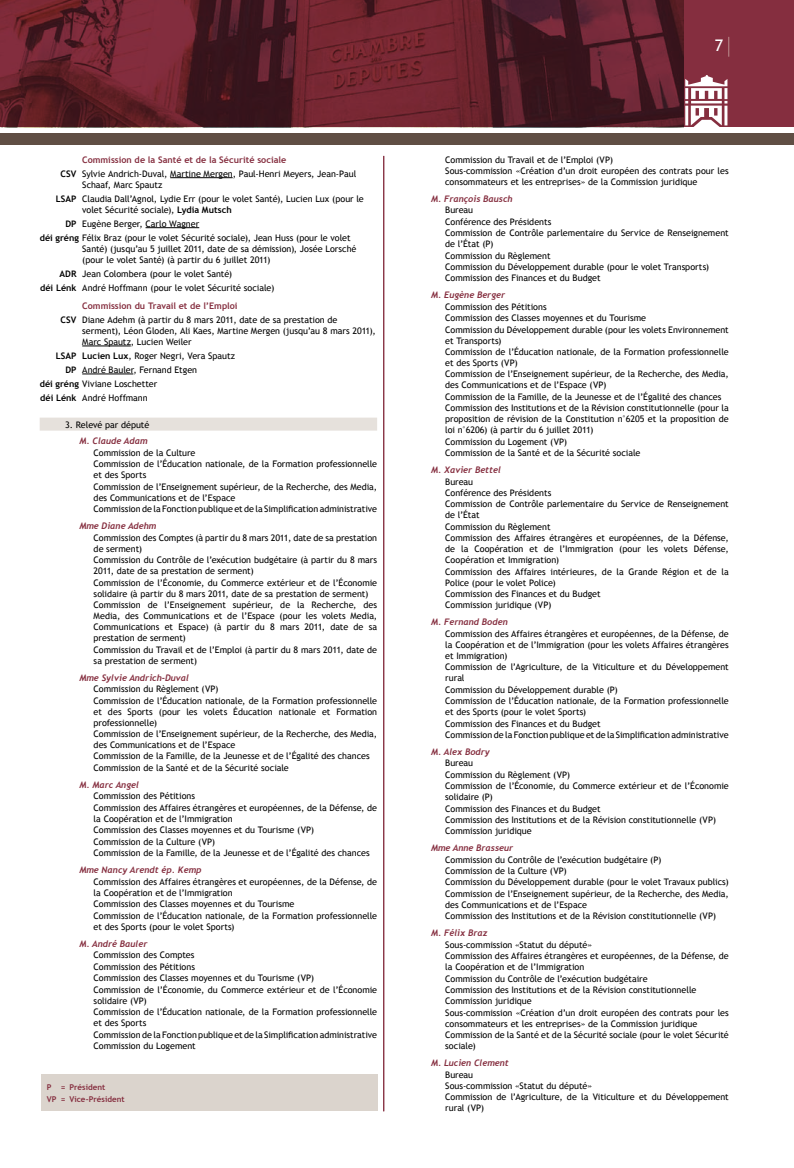
<style>
.page{position:relative;width:794px;height:1168px;background:#fff}
.page>*{position:absolute;margin:0;border:0;box-sizing:border-box;transform-origin:0 0}
.t1{font:16px "Trebuchet MS";color:#fff}
.t2{font:9px/11.3px "Trebuchet MS";color:#000}
.t3{font:italic 700 9px "Trebuchet";color:#852e3f}
.t4{font:700 8px/11.8px "Trebuchet MS";letter-spacing:.005em;color:#852e3f}
.s1{font-weight:700;color:#852e3f}
.s2{font-weight:700}
</style>
<div class="page">
<div style="left:0;top:0;width:794px;height:130px;background:#852e3f"></div>
<svg style="left:683px;top:75px;width:80px;height:53px"></svg>
<div style="left:0;top:133px;width:794px;height:12px;background:#604e44"></div>
<div style="left:0;top:128px;width:794px;height:5px;background:#fff"></div>
<svg style="left:0;top:0;width:683px;height:128px"></svg>
<svg style="left:728px;top:37px;width:1px;height:20px"></svg>
<hr style="left:383px;top:156px;width:1px;height:955px;background:#852e3f">
<hr style="left:170px;top:177px;width:63px;height:1px;background:#000">
<hr style="left:145px;top:227px;width:54px;height:1px;background:#000">
<hr style="left:82px;top:346px;width:49px;height:1px;background:#000">
<hr style="left:82px;top:374px;width:51px;height:1px;background:#000">
<div style="left:40px;top:418px;width:337px;height:13px;background:#e6e1dc"></div>
<div style="left:41px;top:1074px;width:336px;height:37px;background:#dbd4cd"></div>
<p class="t2" style="left:61px;top:152px;width:297px;line-height:14px;text-indent:22px"><span class="s1">Commission de la Santé et de la Sécurité sociale<br></span><span class="s2">CSV</span> Sylvie Andrich-Duval, Martine Mergen, Paul-Henri Meyers, Jean-Paul</p>
<p class="t2" style="left:56px;top:177px;width:310px;line-height:14px;text-indent:27px">Schaaf, Marc Spautz<br><span class="s2">LSAP</span> Claudia Dall’Agnol, Lydie Err (pour le volet Santé), Lucien Lux (pour le</p>
<p class="t2" style="left:82px;top:204px;width:151px">volet Sécurité sociale), <span class="s2">Lydia Mutsch</span></p>
<p class="t2" style="left:65px;top:218px;width:135px"><span class="s2">DP</span> Eugène Berger, Carlo Wagner</p>
<p class="t2" style="left:40px;top:232px;width:312px"><span class="s2">déi gréng</span> Félix Braz (pour le volet Sécurité sociale), Jean Huss (pour le volet</p>
<p class="t2" style="left:82px;top:243px;width:276px;line-height:11px">Santé) (jusqu’au 5 juillet 2011, date de sa démission), Josée Lorsché (pour le volet Santé) (à partir du 6 juillet 2011)</p>
<p class="t2" style="left:40px;top:266px;width:236px;line-height:14px;text-indent:19px"><span class="s2">ADR</span> Jean Colombera (pour le volet Santé)<br><span class="s2">déi Lénk</span> André H offmann (pour le volet Sécurité sociale)</p>
<p class="t2" style="left:61px;top:299px;width:278px;line-height:14px;text-indent:22px"><span class="s1">Commission du Travail et de l’Emploi<br></span><span class="s2">CSV</span> Diane Adehm (à partir du 8 mars 2011, date de sa prestation de</p>
<p class="t2" style="left:82px;top:325px;width:295px;line-height:11px">serment), Léon Gloden, Ali Kaes, Martine Mergen (jusqu’au 8 mars 2011),<br>Marc Spautz, Lucien Weiler</p>
<p class="t2" style="left:56px;top:350px;width:181px"><span class="s2">LSAP Lucien Lux</span>, Roger Negri, Vera Spautz</p>
<p class="t2" style="left:65px;top:364px;width:133px"><span class="s2">DP</span> André Bauler, Fernand Etgen</p>
<p class="t2" style="left:40px;top:378px;width:119px"><span class="s2">déi gréng</span> Viviane Loschetter</p>
<p class="t2" style="left:40px;top:392px;width:109px"><span class="s2">déi Lénk</span> André Hoffmann</p>
<p class="t2" style="left:65px;top:419px;width:86px">3. Relevé par député</p>
<p class="t3" style="left:79px;top:436px;width:70px">M. Claude Adam</p>
<p class="t2" style="left:94px;top:447px;width:285px">Commission de la Culture<br>Commission de l’Éducation nationale, de la Formation professionnelle et des Sports<br>Commission de l’Enseignement supérieur, de la Recherche, des Media, des Communications et de l’Espace<br>Commission de la Fonction publique et de la Simplification administrative</p>
<p class="t3" style="left:79px;top:521px;width:78px">Mme Diane Adehm</p>
<p class="t2" style="left:94px;top:532px;width:285px">Commission des Comptes (à partir du 8 mars 2011, date de sa prestation de serment)<br>Commission du Contrôle de l’exécution budgétaire (à partir du 8 mars 2011, date de sa prestation de serment)<br>Commission de l’Économie, du Commerce extérieur et de l’Économie solidaire (à partir du 8 mars 2011, date de sa prestation de serment)<br>Commission de l’Enseignement supérieur, de la Recherche, des Media, des Communications et de l’Espace (pour les volets Media, Communications et Espace) (à partir du 8 mars 2011, date de sa prestation de serment)<br>Commission du Travail et de l’Emploi (à partir du 8 mars 2011, date de sa prestation de serment)</p>
<p class="t3" style="left:79px;top:672px;width:111px">Mme Sylvie Andrich-Duval</p>
<p class="t2" style="left:94px;top:683px;width:285px">Commission du Règlement (VP)<br>Commission de l’Éducation nationale, de la Formation professionnelle et des Sports (pour les volets Éducation nationale et Formation professionnelle)<br>Commission de l’Enseignement supérieur, de la Recherche, des Media, des Communications et de l’Espace<br>Commission de la Famille, de la Jeunesse et de l’Égalité des chances Commission de la Santé et de la Sécurité sociale</p>
<p class="t3" style="left:79px;top:779px;width:61px">M. Marc Angel</p>
<p class="t2" style="left:94px;top:791px;width:285px">Commission des Pétitions<br>Commission des Affaires étrangères et européennes, de la Défense, de la Coopération et de l’Immigration<br>Commission des Classes moyennes et du Tourisme (VP)<br>Commission de la Culture (VP)<br>Commission de la Famille, de la Jeunesse et de l’Égalité des chances</p>
<p class="t3" style="left:79px;top:865px;width:124px">Mme Nancy Arendt ép. Kemp</p>
<p class="t2" style="left:94px;top:876px;width:285px">Commission des Affaires étrangères et européennes, de la Défense, de la Coopération et de l’Immigration<br>Commission des Classes moyennes et du Tourisme<br>Commission de l’Éducation nationale, de la Formation professionnelle et des Sports (pour le volet Sports)</p>
<p class="t3" style="left:79px;top:938px;width:69px">M. André Bauler</p>
<p class="t2" style="left:94px;top:949px;width:285px">Commission des Comptes<br>Commission des Pétitions<br>Commission des Classes moyennes et du Tourisme (VP)<br>Commission de l’Économie, du Commerce extérieur et de l’Économie solidaire (VP)<br>Commission de l’Éducation nationale, de la Formation professionnelle et des Sports<br>Commission de la Fonction publique et de la Simplification administrative Commission du Logement</p>
<p class="t4" style="left:47px;top:1081px;width:79px">P = Président<br>VP = Vice-Président</p>
<h1 class="t1" style="left:714px;top:36px;width:10px">7</h1>
<p class="t2" style="left:445px;top:154px;width:285px">Commission du Travail et de l’Emploi (VP)<br>Sous-commission «Création d’un droit européen des contrats pour les consommateurs et les entreprises» de la Commission juridique</p>
<p class="t3" style="left:431px;top:193px;width:83px">M. François Bausch</p>
<p class="t2" style="left:445px;top:205px;width:285px">Bureau<br>Conférence des Présidents<br>Commission de Contrôle parlementaire du Service de Renseignement de l’État (P)<br>Commission du Règlement<br>Commission du Développement durable (pour le volet Transports)<br>Commission des Finances et du Budget</p>
<p class="t3" style="left:431px;top:290px;width:76px">M. Eugène Berger</p>
<p class="t2" style="left:445px;top:301px;width:285px">Commission des Pétitions<br>Commission des Classes moyennes et du Tourisme<br>Commission du Développement durable (pour les volets Environnement et Transports)<br>Commission de l’Éducation nationale, de la Formation professionnelle et des Sports (VP)<br>Commission de l’Enseignement supérieur, de la Recherche, des Media, des Communications et de l’Espace (VP)<br>Commission de la Famille, de la Jeunesse et de l’Égalité des chances Commission des Institutions et de la Révision constitutionnelle (pour la proposition de révision de la Constitution n°6205 et la proposition de loi n°6206) (à partir du 6 juillet 2011)<br>Commission du Logement (VP)<br>Commission de la Santé et de la Sécurité sociale</p>
<p class="t3" style="left:431px;top:464px;width:71px">M. Xavier Bettel</p>
<p class="t2" style="left:445px;top:476px;width:285px">Bureau<br>Conférence des Présidents<br>Commission de Contrôle parlementaire du Service de Renseignement de l’État<br>Commission du Règlement<br>Commission des Affaires étrangères et européennes, de la Défense, de la Coopération et de l’Immigration (pour les volets Défense, Coopération et Immigration)<br>Commission des Affaires intérieures, de la Grande Région et de la Police (pour le volet Police)<br>Commission des Finances et du Budget<br>Commission juridique (VP)</p>
<p class="t3" style="left:431px;top:617px;width:78px">M. Fernand Boden</p>
<p class="t2" style="left:445px;top:628px;width:285px">Commission des Affaires étrangères et européennes, de la Défense, de la Coopération et de l’Immigration (pour les volets Affaires étrangères et Immigration)<br>Commission de l’Agriculture, de la Viticulture et du Développement rural<br>Commission du Développement durable (P)<br>Commission de l’Éducation nationale, de la Formation professionnelle et des Sports (pour le volet Sports)<br>Commission des Finances et du Budget<br>Commission de la Fonction publique et de la Simplification administrative</p>
<p class="t3" style="left:431px;top:746px;width:60px">M. Alex Bodry</p>
<p class="t2" style="left:445px;top:758px;width:285px">Bureau<br>Commission du Règlement (VP)<br>Commission de l’Économie, du Commerce extérieur et de l’Économie solidaire (P)<br>Commission des Finances et du Budget<br>Commission des Institutions et de la Révision constitutionnelle (VP)<br>Commission juridique</p>
<p class="t3" style="left:431px;top:843px;width:84px">Mme Anne Brasseur</p>
<p class="t2" style="left:445px;top:854px;width:285px">Commission du Contrôle de l’exécution budgétaire (P)<br>Commission de la Culture (VP)<br>Commission du Développement durable (pour le volet Travaux publics)<br>Commission de l’Enseignement supérieur, de la Recherche, des Media, des Communications et de l’Espace<br>Commission des Institutions et de la Révision constitutionnelle (VP)</p>
<p class="t3" style="left:431px;top:928px;width:58px">M. Félix Braz</p>
<p class="t2" style="left:445px;top:939px;width:285px">Sous-commission «Statut du député»<br>Commission des Affaires étrangères et européennes, de la Défense, de la Coopération et de l’Immigration<br>Commission du Contrôle de l’exécution budgétaire<br>Commission des Institutions et de la Révision constitutionnelle Commission juridique<br>Sous-commission «Création d’un droit européen des contrats pour les consommateurs et les entreprises» de la Commission juridique Commission de la Santé et de la Sécurité sociale (pour le volet Sécurité sociale)</p>
<p class="t3" style="left:431px;top:1057px;width:79px">M. Lucien Clement</p>
<p class="t2" style="left:445px;top:1069px;width:285px">Bureau<br>Sous-commission «Statut du député»<br>Commission de l’Agriculture, de la Viticulture et du Développement rural (VP)</p>
</div>
